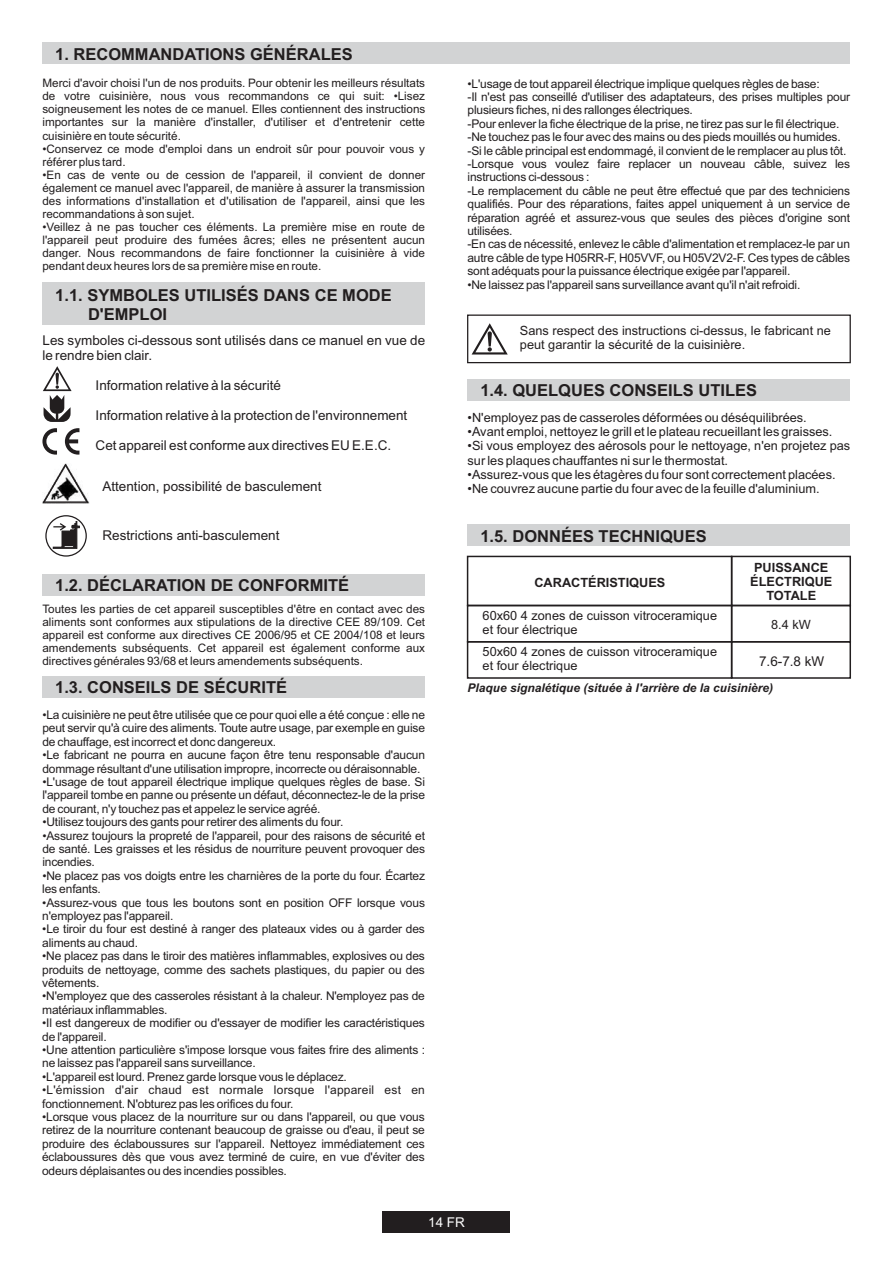
<style>
.page{position:relative;width:893px;height:1263px;background:#fff}
.page>*{position:absolute;margin:0;border:0;box-sizing:border-box;transform-origin:0 0}
.t1{font:700 16.5px/18.5px "Arial";color:#221e1f}
.t2{font:13.5px/15px "Arial";color:#221e1f}
.t3{font:13.5px "Arial";color:#fff}
.t4{font:12.75px/14.2px "Arial";color:#221e1f}
.t5{font:700 12.75px/14.2px "Arial";color:#221e1f;text-align:center}
.t6{font:12px/13.4px "Arial";letter-spacing:-.015em;color:#221e1f}
.t7{font:12px/13.4px "Arial";letter-spacing:.015em;color:#221e1f}
.t8{font:italic 700 12px "Arial";color:#221e1f}
.t9{font:11.7px/13px "Arial";color:#221e1f;text-align:justify}
</style>
<div class="page">
<div style="left:42px;top:43px;width:808px;height:21px;background:#d2d3d4"></div>
<div style="left:42px;top:574px;width:383px;height:21px;background:#d2d3d4"></div>
<div style="left:42px;top:676px;width:383px;height:22px;background:#d2d3d4"></div>
<svg style="left:472px;top:323px;width:36px;height:32px"></svg>
<div style="left:467px;top:315px;width:384px;height:48px;border:1px solid #221e1f"></div>
<div style="left:468px;top:379px;width:382px;height:22px;background:#d2d3d4"></div>
<div style="left:468px;top:525px;width:382px;height:21px;background:#d2d3d4"></div>
<div style="left:382px;top:1212px;width:128px;height:21px;background:#221e1f"></div>
<svg style="left:466px;top:555px;width:386px;height:124px"></svg>
<div style="left:43px;top:282px;width:382px;height:42px;background:#d2d3d4"></div>
<svg style="left:43px;top:366px;width:29px;height:56px"></svg>
<svg style="left:65px;top:428px;width:14px;height:27px"></svg>
<svg style="left:42px;top:428px;width:15px;height:27px"></svg>
<svg style="left:45px;top:515px;width:42px;height:42px"></svg>
<svg style="left:43px;top:464px;width:45px;height:39px"></svg>
<h1 class="t1" style="left:55px;top:46px;width:299px">1. RECOMMANDATIONS GÉNÉRALES</h1>
<p class="t9" style="left:42px;top:78px;width:384px">Merci d'avoir choisi l'un de nos produits. Pour obtenir les meilleurs résultats de votre cuisinière, nous vous recommandons ce qui suit: •Lisez soigneusement les notes de ce manuel. Elles contiennent des instructions importantes sur la manière d'installer, d'utiliser et d'entretenir cette cuisinière en toute sécurité.</p>
<p class="t9" style="left:42px;top:143px;width:384px">•Conservez ce mode d'emploi dans un endroit sûr pour pouvoir vous y référer plus tard.</p>
<p class="t9" style="left:42px;top:169px;width:384px">•En cas de vente ou de cession de l'appareil, il convient de donner également ce manuel avec l'appareil, de manière à assurer la transmission des informations d'installation et d'utilisation de l'appareil, ainsi que les recommandations à son sujet.</p>
<p class="t9" style="left:42px;top:222px;width:384px">•Veillez à ne pas toucher ces éléments. La première mise en route de l'appareil peut produire des fumées âcres; elles ne présentent aucun danger. Nous recommandons de faire fonctionner la cuisinière à vide pendant deux heures lors de sa première mise en route.</p>
<h1 class="t1" style="left:88px;top:288px;width:305px;text-indent:-33px">1.1. SYMBOLES UTILISÉS DANS CE MODE<br>D'EMPLOI</h1>
<p class="t2" style="left:43px;top:334px;width:384px">Les symboles ci-dessous sont utilisés dans ce manuel en vue de le rendre bien clair.</p>
<p class="t2" style="left:96px;top:379px;width:187px">Information relative à la sécurité</p>
<p class="t2" style="left:96px;top:409px;width:313px">Information relative à la protection de l'environnement</p>
<p class="t2" style="left:96px;top:439px;width:297px">Cet appareil est conforme aux directives EU E.E.C.</p>
<p class="t2" style="left:102px;top:480px;width:221px">Attention, possibilité de basculement</p>
<p class="t2" style="left:102px;top:529px;width:178px">Restrictions anti-basculement</p>
<h1 class="t1" style="left:55px;top:578px;width:295px">1.2. DÉCLARATION DE CONFORMITÉ</h1>
<p class="t9" style="left:42px;top:603px;width:384px">Toutes les parties de cet appareil susceptibles d'être en contact avec des aliments sont conformes aux stipulations de la directive CEE 89/109. Cet appareil est conforme aux directives CE 2006/95 et CE 2004/108 et leurs amendements subséquents. Cet appareil est également conforme aux directives générales 93/68 et leurs amendements subséquents.</p>
<h1 class="t1" style="left:55px;top:680px;width:233px">1.3. CONSEILS DE SÉCURITÉ</h1>
<p class="t6" style="left:42px;top:709px;width:384px;text-align:justify">•La cuisinière ne peut être utilisée que ce pour quoi elle a été conçue : elle ne peut servir qu'à cuire des aliments. Toute autre usage, par exemple en guise de chauffage, est incorrect et donc dangereux.</p>
<p class="t6" style="left:42px;top:749px;width:384px">•Le fabricant ne pourra en aucune façon être tenu responsable d'aucun dommage résultant d'une utilisation impropre, incorrecte ou déraisonnable.</p>
<p class="t6" style="left:42px;top:776px;width:384px;text-align:justify">•L'usage de tout appareil électrique implique quelques règles de base. Si l'appareil tombe en panne ou présente un défaut, déconnectez-le de la prise de courant, n'y touchez pas et appelez le service agréé.</p>
<p class="t6" style="left:42px;top:816px;width:302px">•Utilisez toujours des gants pour retirer des aliments du four.</p>
<p class="t6" style="left:42px;top:830px;width:384px;text-align:justify">•Assurez toujours la propreté de l'appareil, pour des raisons de sécurité et de santé. Les graisses et les résidus de nourriture peuvent provoquer des incendies.</p>
<p class="t6" style="left:42px;top:870px;width:384px">•Ne placez pas vos doigts entre les charnières de la porte du four. Écartez les enfants.</p>
<p class="t6" style="left:42px;top:897px;width:384px">•Assurez-vous que tous les boutons sont en position OFF lorsque vous n'employez pas l'appareil.</p>
<p class="t6" style="left:42px;top:924px;width:384px">•Le tiroir du four est destiné à ranger des plateaux vides ou à garder des aliments au chaud.</p>
<p class="t6" style="left:42px;top:950px;width:384px;text-align:justify">•Ne placez pas dans le tiroir des matières inflammables, explosives ou des produits de nettoyage, comme des sachets plastiques, du papier ou des vêtements.</p>
<p class="t6" style="left:42px;top:991px;width:384px">•N'employez que des casseroles résistant à la chaleur. N'employez pas de matériaux inflammables.</p>
<p class="t6" style="left:42px;top:1017px;width:384px">•Il est dangereux de modifier ou d'essayer de modifier les caractéristiques de l'appareil.</p>
<p class="t6" style="left:42px;top:1044px;width:384px">•Une attention particulière s'impose lorsque vous faites frire des aliments : ne laissez pas l'appareil sans surveillance.</p>
<p class="t6" style="left:42px;top:1071px;width:306px">•L'appareil est lourd. Prenez garde lorsque vous le déplacez.</p>
<p class="t7" style="left:42px;top:1084px;width:384px">•L'émission d'air chaud est normale lorsque l'appareil est en fonctionnement. N'obturez pas les orifices du four.</p>
<p class="t6" style="left:42px;top:1111px;width:384px;text-align:justify">•Lorsque vous placez de la nourriture sur ou dans l'appareil, ou que vous retirez de la nourriture contenant beaucoup de graisse ou d'eau, il peut se produire des éclaboussures sur l'appareil. Nettoyez immédiatement ces éclaboussures dès que vous avez terminé de cuire, en vue d'éviter des odeurs déplaisantes ou des incendies possibles.</p>
<p class="t6" style="left:467px;top:78px;width:384px">•L'usage de tout appareil électrique implique quelques règles de base:<br>-Il n'est pas conseillé d'utiliser des adaptateurs, des prises multiples pour plusieurs fiches, ni des rallonges électriques.<br>-Pour enlever la fiche électrique de la prise, ne tirez pas sur le fil électrique. -Ne touchez pas le four avec des mains ou des pieds mouillés ou humides. -Si le câble principal est endommagé, il convient de le remplacer au plus tôt. -Lorsque vous voulez faire replacer un nouveau câble, suivez les instructions ci-dessous :<br>-Le remplacement du câble ne peut être effectué que par des techniciens qualifiés. Pour des réparations, faites appel uniquement à un service de réparation agréé et assurez-vous que seules des pièces d'origine sont utilisées.<br>-En cas de nécessité, enlevez le câble d'alimentation et remplacez-le par un autre câble de type H05RR-F, H05VVF, ou H05V2V2-F. Ces types de câbles sont adéquats pour la puissance électrique exigée par l'appareil.</p>
<p class="t6" style="left:467px;top:279px;width:334px">•Ne laissez pas l'appareil sans surveillance avant qu'il n'ait refroidi.</p>
<p class="t4" style="left:520px;top:324px;width:312px">Sans respect des instructions ci-dessus, le fabricant ne peut garantir la sécurité de la cuisinière.</p>
<h1 class="t1" style="left:480px;top:382px;width:278px">1.4. QUELQUES CONSEILS UTILES</h1>
<p class="t4" style="left:468px;top:412px;width:341px">•N'employez pas de casseroles déformées ou déséquilibrées.</p>
<p class="t4" style="left:468px;top:426px;width:366px">•Avant emploi, nettoyez le grill et le plateau recueillant les graisses.</p>
<p class="t4" style="left:468px;top:440px;width:384px">•Si vous employez des aérosols pour le nettoyage, n'en projetez pas sur les plaques chauffantes ni sur le thermostat.</p>
<p class="t4" style="left:468px;top:468px;width:369px">•Assurez-vous que les étagères du four sont correctement placées.</p>
<p class="t4" style="left:468px;top:483px;width:353px">•Ne couvrez aucune partie du four avec de la feuille d'aluminium.</p>
<h1 class="t1" style="left:480px;top:528px;width:228px">1.5. DONNÉES TECHNIQUES</h1>
<p class="t5" style="left:534px;top:576px;width:133px">CARACTÉRISTIQUES</p>
<p class="t4" style="left:483px;top:609px;width:236px">60x60 4 zones de cuisson vitroceramique et four électrique</p>
<p class="t5" style="left:750px;top:562px;width:84px">PUISSANCE<br>ÉLECTRIQUE<br>TOTALE</p>
<p class="t4" style="left:771px;top:618px;width:41px">8.4 kW</p>
<p class="t4" style="left:483px;top:646px;width:236px">50x60 4 zones de cuisson vitroceramique et four électrique</p>
<p class="t2" style="left:759px;top:655px;width:67px">7.6-7.8 kW</p>
<p class="t8" style="left:468px;top:683px;width:307px">Plaque signalétique (située à l'arrière de la cuisinière)</p>
<p class="t3" style="left:428px;top:1218px;width:38px">14 FR</p>
</div>
